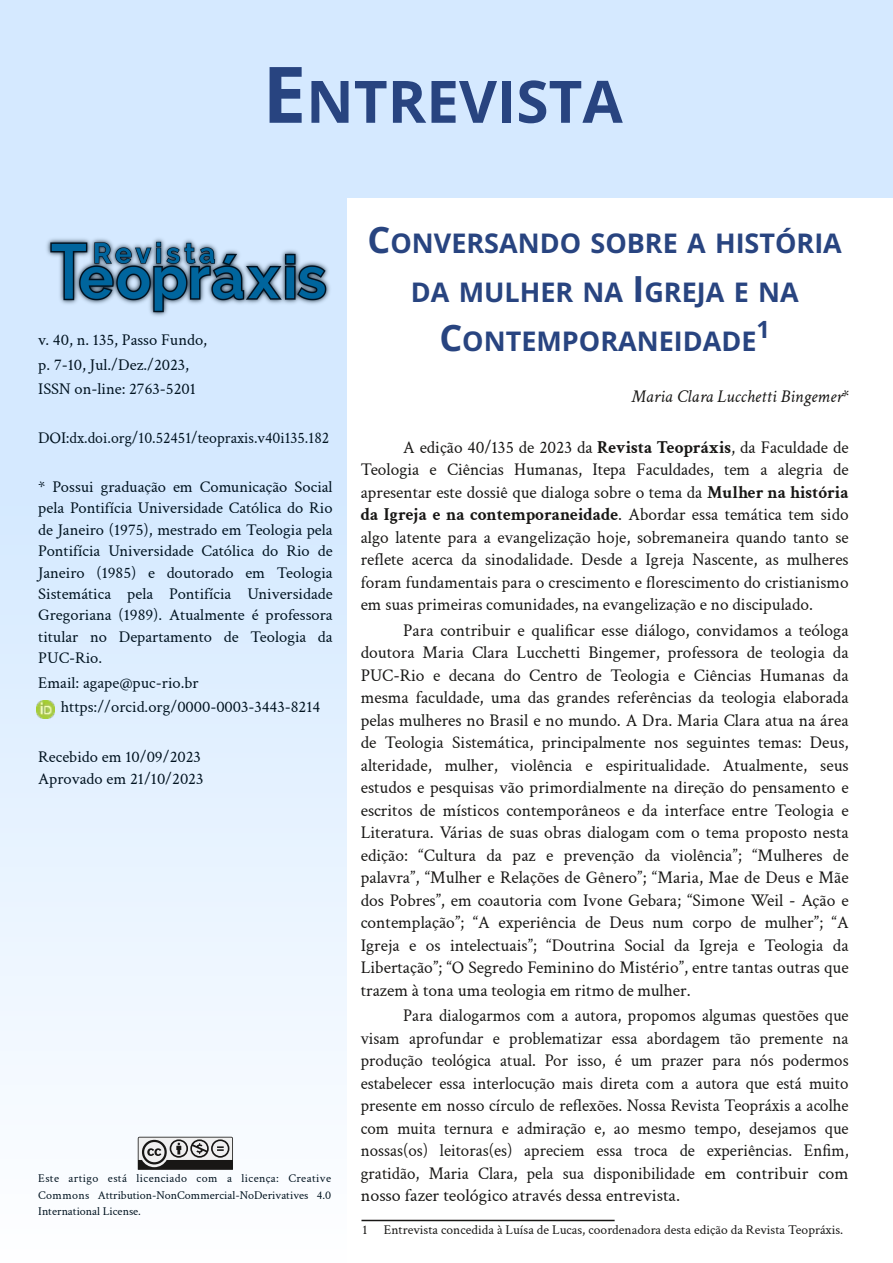
<style>
.page{position:relative;width:893px;height:1263px;background:#fff}
.page>*{position:absolute;margin:0;border:0;box-sizing:border-box;transform-origin:0 0}
.t1{font:700 58.5px "Open Sans";color:#284480}
.t2{font:700 27px/49.1px "Open Sans";color:#284480;text-align:center}
.t3{font:700 23.7px "Open Sans";color:#284480}
.t4{font:18px/22.5px "Crimson Text";color:#181715;text-align:justify}
.t5{font:18px/22.5px "Crimson Text";color:#181715;text-align:justify;scale:.94 1}
.t6{font:18px/22.5px "Crimson Text";color:#181715;text-align:justify;scale:.96 1}
.t7{font:italic 18px "Crimson Text";color:#181715}
.t8{font:16.5px/21.5px "Crimson Text";color:#00121f}
.t9{font:13.5px "Crimson Text";letter-spacing:.005em;color:#181715}
.t10{font:12px/16.5px "Crimson Text";color:#00121f;text-align:justify}
.s1{font-size:78px}
.s2{font-size:36px}
.s3{font-weight:700}
</style>
<div class="page">
<div style="left:0;top:0;width:893px;height:1263px;background:#fff;opacity:.2"></div>
<img style="left:39px;top:237px;width:293px;height:80px">
<div style="left:348px;top:198px;width:545px;height:1065px;background:#fff"></div>
<svg style="left:138px;top:1137px;width:95px;height:33px"></svg>
<img style="left:37px;top:700px;width:18px;height:18px">
<hr style="left:361px;top:1220px;width:254px;height:1px;background:#181715">
<h1 class="t1" style="left:263px;top:60px;width:362px"><span class="s1">E</span>NTREVISTA</h1>
<p class="t8" style="left:38px;top:328px;width:170px;line-height:24.5px">v. 40, n. 135, Passo Fundo, p. 7-10, Jul./Dez./2023,<br>ISSN on-line: 2763-5201</p>
<p class="t8" style="left:38px;top:427px;width:292px">DOI:dx.doi.org/10.52451/teopraxis.v40i135.182</p>
<p class="t8" style="left:38px;top:476px;width:296px;text-align:justify">* Possui graduação em Comunicação Social pela Pontifícia Universidade Católica do Rio de Janeiro (1975), mestrado em Teologia pela Pontifícia Universidade Católica do Rio de Janeiro (1985) e doutorado em Teologia Sistemática pela Pontifícia Universidade Gregoriana (1989). Atualmente é professora titular no Departamento de Teologia da PUC-Rio.</p>
<p class="t8" style="left:61px;top:671px;width:261px;line-height:24.5px;text-indent:-22px">Email: agape@puc-rio.br https://orcid.org/0000-0003-3443-8214</p>
<p class="t8" style="left:38px;top:746px;width:167px">Recebido em 10/09/2023<br>Aprovado em 21/10/2023</p>
<p class="t10" style="left:38px;top:1170px;width:294px">Este artigo está licenciado com a licença: Creative Commons Attribution-NonCommercial-NoDerivatives 4.0<br>International License.</p>
<h2 class="t2" style="left:367px;top:218px;width:476px"><span class="s2">C</span>ONVERSANDO SOBRE A HISTÓRIA<br>DA MULHER NA <span class="s2">I</span>GREJA E NA<br><span class="s2">C</span>ONTEMPORANEIDADE</h2>
<h3 class="t3" style="left:756px;top:313px;width:15px">1</h3>
<p class="t7" style="left:632px;top:385px;width:218px">Maria Clara Lucchetti Bingemer*</p>
<p class="t6" style="left:361px;top:436px;width:510px;text-indent:43px">A edição 40/135 de 2023 da <span class="s3">Revista Teopráxis</span>, da Faculdade de Teologia e Ciências Humanas, Itepa Faculdades, tem a alegria de apresentar este dossiê que dialoga sobre o tema da <span class="s3">Mulher na história da Igreja e na contemporaneidade</span>. Abordar essa temática tem sido algo latente para a evangelização hoje, sobremaneira quando tanto se reflete acerca da sinodalidade. Desde a Igreja Nascente, as mulheres foram fundamentais para o crescimento e florescimento do cristianismo em suas primeiras comunidades, na evangelização e no discipulado.</p>
<p class="t4" style="left:361px;top:619px;width:489px;text-indent:43px">Para contribuir e qualificar esse diálogo, convidamos a teóloga doutora Maria Clara Lucchetti Bingemer, professora de teologia da PUC-Rio e decana do Centro de Teologia e Ciências Humanas da mesma faculdade, uma das grandes referências da teologia elaborada pelas mulheres no Brasil e no mundo. A Dra. Maria Clara atua na área de Teologia Sistemática, principalmente nos seguintes temas: Deus, alteridade, mulher, violência e espiritualidade. Atualmente, seus estudos e pesquisas vão primordialmente na direção do pensamento e escritos de místicos contemporâneos e da interface entre Teologia e Literatura. Várias de suas obras dialogam com o tema proposto nesta edição: “Cultura da paz e prevenção da violência”; “Mulheres de palavra”, “Mulher e Relações de Gênero”; “Maria, Mae de Deus e Mãe dos Pobres”, em coautoria com Ivone Gebara; “Simone Weil - Ação e contemplação”; “A experiência de Deus num corpo de mulher”; “A Igreja e os intelectuais”; “Doutrina Social da Igreja e Teologia da Libertação”; “O Segredo Feminino do Mistério”, entre tantas outras que trazem à tona uma teologia em ritmo de mulher.</p>
<p class="t5" style="left:361px;top:1005px;width:521px;text-indent:43px">Para dialogarmos com a autora, propomos algumas questões que visam aprofundar e problematizar essa abordagem tão premente na produção teológica atual. Por isso, é um prazer para nós podermos estabelecer essa interlocução mais direta com a autora que está muito presente em nosso círculo de reflexões. Nossa Revista Teopráxis a acolhe com muita ternura e admiração e, ao mesmo tempo, desejamos que nossas(os) leitoras(es) apreciem essa troca de experiências. Enfim, gratidão, Maria Clara, pela sua disponibilidade em contribuir com nosso fazer teológico através dessa entrevista.</p>
<p class="t9" style="left:363px;top:1221px;width:482px">1 Entrevista concedida à Luísa de Lucas, coordenadora desta edição da Revista Teopráxis.</p>
</div>
